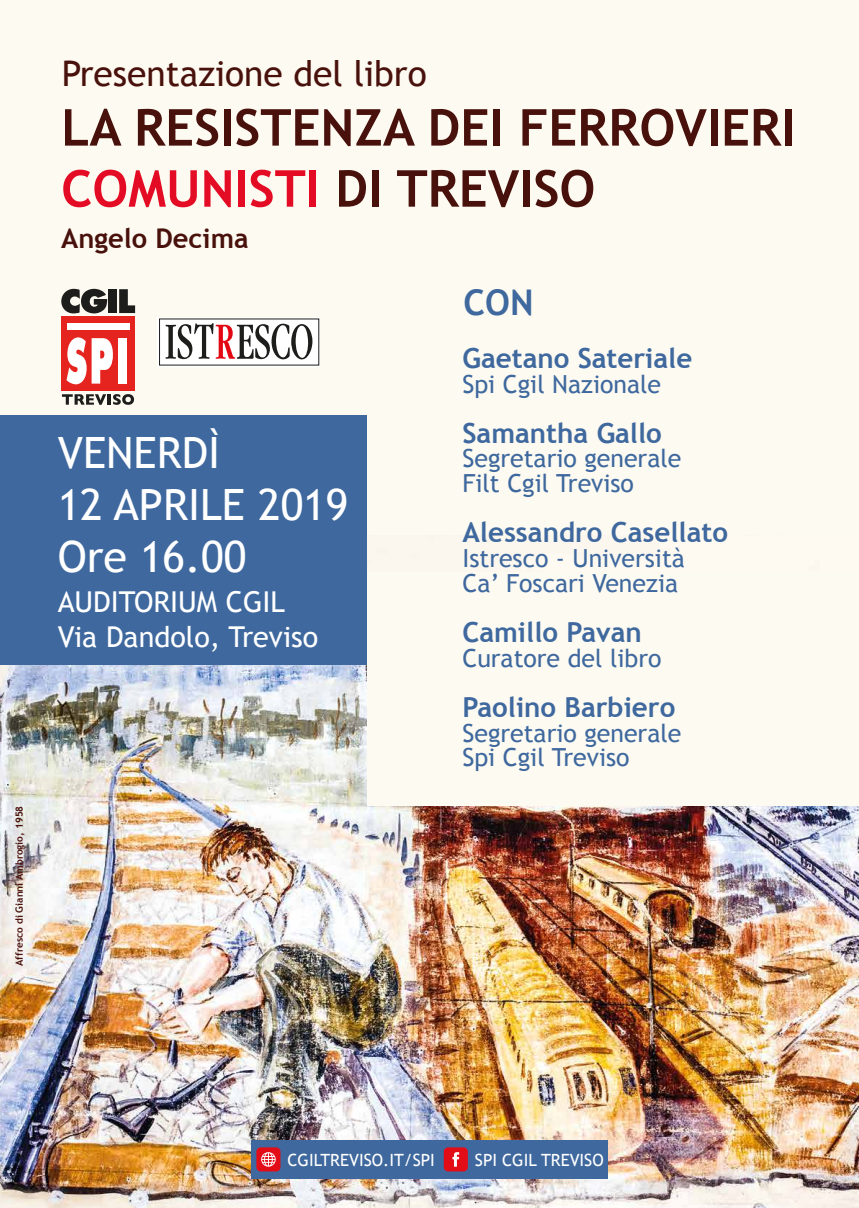
<style>
.page{position:relative;width:859px;height:1208px;background:#fff}
.page>*{position:absolute;margin:0;border:0;box-sizing:border-box;transform-origin:0 0}
.t1{font:700 50.9px/61.1px "Trebuchet MS";color:#49110c}
.t2{font:43.1px/51.8px "Trebuchet MS";color:#fff}
.t3{font:35.4px "Trebuchet MS";color:#49110c}
.t4{font:700 35.4px "Trebuchet MS";color:#3e689e}
.t5{font:28.8px/34.5px "Trebuchet MS";color:#fff}
.t6{font:700 27.7px "Trebuchet MS";color:#3e689e}
.t7{font:700 27.2px "Trebuchet MS";color:#49110c}
.t8{font:24.9px/24.9px "Trebuchet MS";color:#3e689e}
.t9{font:16.9px "Trebuchet MS";color:#fff}
.t10{font:700 10px "Trebuchet MS";color:#49110c}
.s1{color:#e40b24}
</style>
<div class="page">
<img style="left:0;top:534px;width:859px;height:674px">
<div style="left:367px;top:572px;width:492px;height:234px;background:#fdfaf1"></div>
<div style="left:0;top:0;width:859px;height:534px;background:#fdfaf1"></div>
<div style="left:61px;top:317px;width:74px;height:74px;background:#e52420"></div>
<svg style="left:61px;top:289px;width:46px;height:24px"></svg>
<div style="left:109px;top:289px;width:8px;height:24px;background:#1d1d1b"></div>
<svg style="left:119px;top:289px;width:16px;height:24px"></svg>
<div style="left:118px;top:338px;width:9px;height:45px;background:#fff"></div>
<div style="left:67px;top:323px;width:62px;height:7px;background:#fff"></div>
<svg style="left:67px;top:337px;width:46px;height:47px"></svg>
<svg style="left:62px;top:394px;width:72px;height:11px"></svg>
<svg style="left:158px;top:317px;width:162px;height:49px;fill:#fff"></svg>
<svg style="left:165px;top:323px;width:147px;height:37px"></svg>
<div style="left:0;top:416px;width:367px;height:249px;background:#3e689e"></div>
<div style="left:251px;top:1140px;width:357px;height:38px;background:#3e689e"></div>
<div style="left:256px;top:1147px;width:24px;height:24px;background:#e30d18;border-radius:4px"></div>
<svg style="left:261px;top:1152px;width:15px;height:14px"></svg>
<div style="left:444px;top:1147px;width:24px;height:24px;background:#e30d18;border-radius:4px"></div>
<svg style="left:452px;top:1152px;width:7px;height:14px"></svg>
<p class="t10" style="left:13px;top:966px;width:162px;rotate:-90deg">Affresco di Gianni Ambrogio, 1958</p>
<h3 class="t3" style="left:62px;top:53px;width:366px">Presentazione del libro</h3>
<h1 class="t1" style="left:61px;top:97px;width:735px">LA RESISTENZA DEI FERROVIERI<br><span class="s1">COMUNISTI</span> DI TREVISO</h1>
<p class="t7" style="left:61px;top:221px;width:189px">Angelo Decima</p>
<h3 class="t4" style="left:463px;top:280px;width:72px">CON</h3>
<p class="t6" style="left:462px;top:341px;width:231px">Gaetano Sateriale</p>
<p class="t8" style="left:462px;top:372px;width:200px">Spi Cgil Nazionale</p>
<p class="t6" style="left:462px;top:415px;width:201px">Samantha Gallo</p>
<p class="t8" style="left:462px;top:446px;width:220px">Segretario generale<br>Filt Cgil Treviso</p>
<p class="t6" style="left:462px;top:515px;width:267px">Alessandro Casellato</p>
<p class="t8" style="left:462px;top:546px;width:224px">Istresco - Università<br>Ca’ Foscari Venezia</p>
<p class="t6" style="left:462px;top:614px;width:181px">Camillo Pavan</p>
<p class="t8" style="left:462px;top:646px;width:200px">Curatore del libro</p>
<p class="t6" style="left:462px;top:689px;width:214px">Paolino Barbiero</p>
<p class="t8" style="left:462px;top:720px;width:220px">Segretario generale<br>Spi Cgil Treviso</p>
<h2 class="t2" style="left:58px;top:427px;width:292px">VENERDÌ<br>12 APRILE 2019<br>Ore 16.00</h2>
<p class="t5" style="left:58px;top:585px;width:262px">AUDITORIUM CGIL<br>Via Dandolo, Treviso</p>
<p class="t9" style="left:288px;top:1149px;width:149px">CGILTREVISO.IT/SPI</p>
<p class="t9" style="left:475px;top:1149px;width:130px">SPI CGIL TREVISO</p>
</div>
